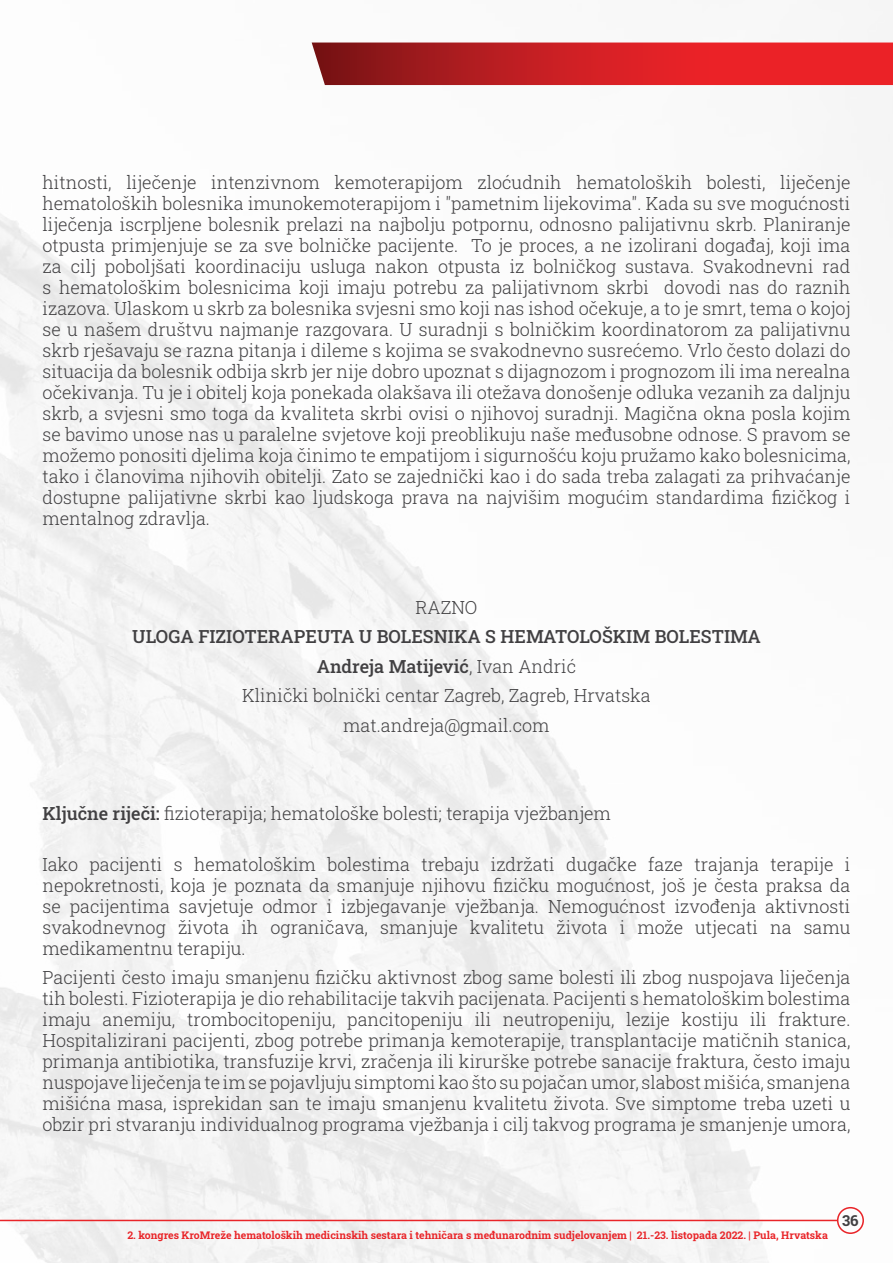
<style>
.page{position:relative;width:893px;height:1263px;background:#fff}
.page>*{position:absolute;margin:0;border:0;box-sizing:border-box;transform-origin:0 0}
.t1{font:300 18px/21px "Roboto Slab";color:#414042;text-align:justify}
.t2{font:700 15px "Roboto Slab";color:#414042}
.t3{font:700 10.5px "Roboto Slab";color:#e92529}
.s1{font-weight:500}
</style>
<div class="page">
<img style="left:0;top:42px;width:893px;height:1221px">
<svg style="left:312px;top:43px;width:581px;height:42px;background:#c92024"></svg>
<hr style="left:0;top:1220px;width:838px;height:1px;background:#e92529">
<div style="left:837px;top:1207px;width:27px;height:27px;border:2px solid #e92529;border-radius:50%"></div>
<p class="t1" style="left:43px;top:171px;width:809px">hitnosti, liječenje intenzivnom kemoterapijom zloćudnih hematoloških bolesti, liječenje hematoloških bolesnika imunokemoterapijom i "pametnim lijekovima". Kada su sve mogućnosti liječenja iscrpljene bolesnik prelazi na najbolju potpornu, odnosno palijativnu skrb. Planiranje otpusta primjenjuje se za sve bolničke pacijente. To je proces, a ne izolirani događaj, koji ima za cilj poboljšati koordinaciju usluga nakon otpusta iz bolničkog sustava. Svakodnevni rad s hematološkim bolesnicima koji imaju potrebu za palijativnom skrbi dovodi nas do raznih izazova. Ulaskom u skrb za bolesnika svjesni smo koji nas ishod očekuje, a to je smrt, tema o kojoj se u našem društvu najmanje razgovara. U suradnji s bolničkim koordinatorom za palijativnu skrb rješavaju se razna pitanja i dileme s kojima se svakodnevno susrećemo. Vrlo često dolazi do situacija da bolesnik odbija skrb jer nije dobro upoznat s dijagnozom i prognozom ili ima nerealna očekivanja. Tu je i obitelj koja ponekada olakšava ili otežava donošenje odluka vezanih za daljnju skrb, a svjesni smo toga da kvaliteta skrbi ovisi o njihovoj suradnji. Magična okna posla kojim se bavimo unose nas u paralelne svjetove koji preoblikuju naše međusobne odnose. S pravom se možemo ponositi djelima koja činimo te empatijom i sigurnošću koju pružamo kako bolesnicima, tako i članovima njihovih obitelji. Zato se zajednički kao i do sada treba zalagati za prihvaćanje dostupne palijativne skrbi kao ljudskoga prava na najvišim mogućim standardima fizičkog i mentalnog zdravlja.</p>
<p class="t1" style="left:415px;top:596px;width:64px">RAZNO</p>
<p class="t1" style="left:132px;top:621px;width:630px;line-height:29.5px;text-align:center"><span class="s1">ULOGA FIZIOTERAPEUTA U BOLESNIKA S HEMATOLOŠKIM BOLESTIMA Andreja Matijević</span>, Ivan Andrić<br>Klinički bolnički centar Zagreb, Zagreb, Hrvatska<br>mat.andreja@gmail.com</p>
<p class="t1" style="left:43px;top:803px;width:570px"><span class="s1">Ključne riječi:</span> fizioterapija; hematološke bolesti; terapija vježbanjem</p>
<p class="t1" style="left:43px;top:853px;width:809px">Iako pacijenti s hematološkim bolestima trebaju izdržati dugačke faze trajanja terapije i nepokretnosti, koja je poznata da smanjuje njihovu fizičku mogućnost, još je česta praksa da se pacijentima savjetuje odmor i izbjegavanje vježbanja. Nemogućnost izvođenja aktivnosti svakodnevnog života ih ograničava, smanjuje kvalitetu života i može utjecati na samu medikamentnu terapiju.</p>
<p class="t1" style="left:43px;top:967px;width:809px">Pacijenti često imaju smanjenu fizičku aktivnost zbog same bolesti ili zbog nuspojava liječenja tih bolesti. Fizioterapija je dio rehabilitacije takvih pacijenata. Pacijenti s hematološkim bolestima imaju anemiju, trombocitopeniju, pancitopeniju ili neutropeniju, lezije kostiju ili frakture.<br>Hospitalizirani pacijenti, zbog potrebe primanja kemoterapije, transplantacije matičnih stanica, primanja antibiotika, transfuzije krvi, zračenja ili kirurške potrebe sanacije fraktura, često imaju nuspojave liječenja te im se pojavljuju simptomi kao što su pojačan umor, slabost mišića, smanjena mišićna masa, isprekidan san te imaju smanjenu kvalitetu života. Sve simptome treba uzeti u obzir pri stvaranju individualnog programa vježbanja i cilj takvog programa je smanjenje umora,</p>
<p class="t3" style="left:127px;top:1228px;width:702px">2. kongres KroMreže hematoloških medicinskih sestara i tehničara s međunarodnim sudjelovanjem | 21.-23. listopada 2022. | Pula, Hrvatska</p>
<p class="t2" style="left:842px;top:1210px;width:18px">36</p>
</div>
